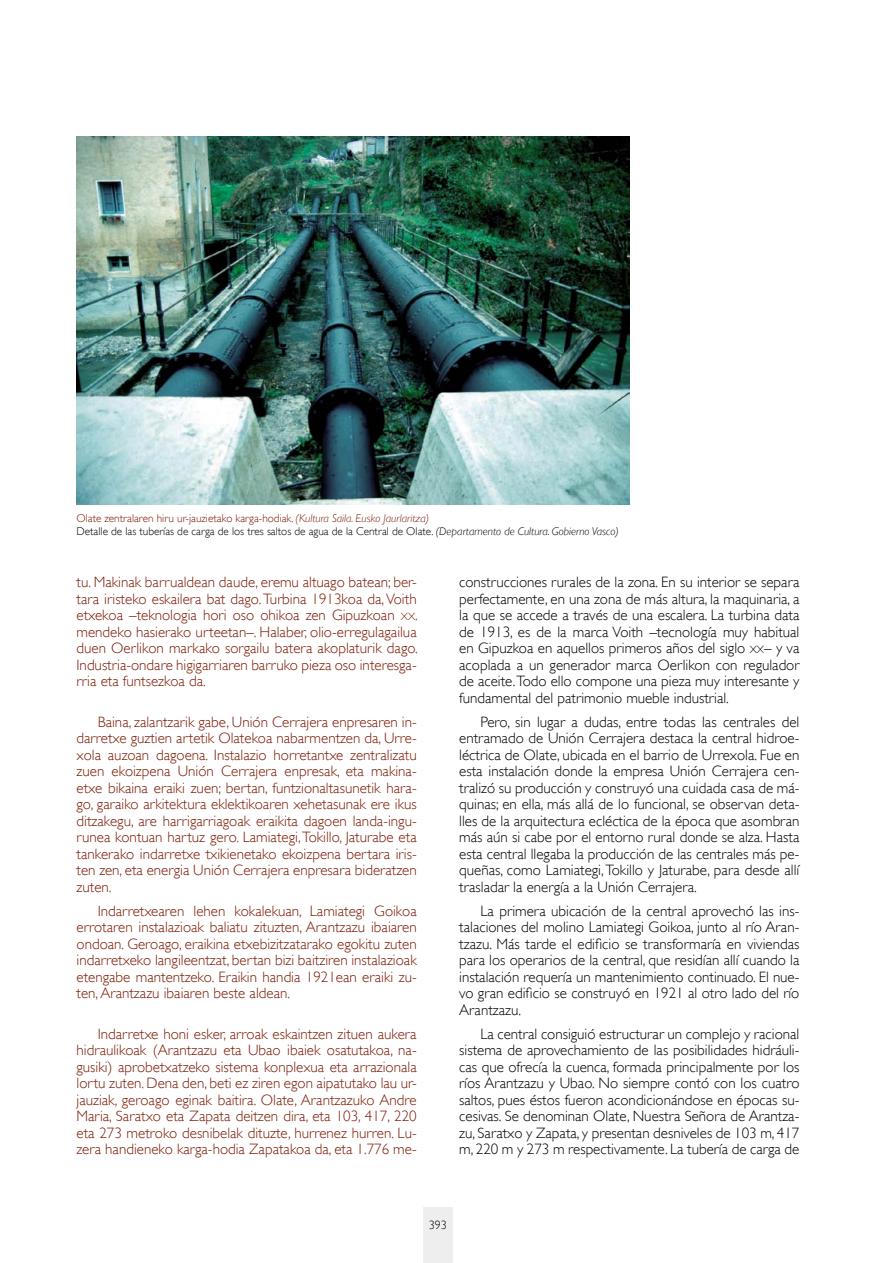
<style>
.page{position:relative;width:893px;height:1263px;background:#fff}
.page>*{position:absolute;margin:0;border:0;box-sizing:border-box;transform-origin:0 0}
.Texto_independiente{font:300 15px/16.5px "Gill Sans";color:#000;text-align:justify}
.Texto_independiente-2{font:300 15px/16.5px "Gill Sans";color:#7b1a04;text-align:justify}
.t1{font:300 12px "Gill Sans";color:#000}
.t2{font:300 11.25px "Gill Sans";color:#000}
.t3{font:300 11.25px "Gill Sans";color:#7b1a04}
.s1{font-style:italic}
.s2{font-size:10.5px}
</style>
<div class="page">
<div style="left:423px;top:1207px;width:30px;height:56px;background:#eee"></div>
<img style="left:77px;top:136px;width:552px;height:369px">
<p class="t3" style="left:77px;top:512px;width:354px">Olate zentralaren hiru ur-jauzietako karga-hodiak. <span class="s1">(Kultura Saila. Eusko Jaurlaritza)</span></p>
<p class="t2" style="left:77px;top:525px;width:544px">Detalle de las tuberías de carga de los tres saltos de agua de la Central de Olate. <span class="s1">(Departamento de Cultura. Gobierno Vasco)</span></p>
<p class="Texto_independiente-2" style="left:77px;top:574px;width:343px">tu. Makinak barrualdean daude, eremu altuago batean; ber&shy;tara iristeko eskailera bat dago. Turbina 1913koa da, Voith etxekoa –teknologia hori oso ohikoa zen Gipuzkoan <span class="s2">XX</span>. mendeko hasierako urteetan–. Halaber, olio-erregulagailua duen Oerlikon markako sorgailu batera akoplaturik dago.<br>Industria-ondare higigarriaren barruko pieza oso interesga&shy;rria eta funtsezkoa da.</p>
<p class="Texto_independiente-2" style="left:77px;top:714px;width:342px;text-align:right">Baina, zalantzarik gabe, Unión Cerrajera enpresaren in&shy;darretxe guztien artetik Olatekoa nabarmentzen da, Urre-</p>
<p class="Texto_independiente-2" style="left:77px;top:747px;width:342px">xola auzoan dagoena. Instalazio horretantxe zentralizatu zuen ekoizpena Unión Cerrajera enpresak, eta makina&shy;etxe bikaina eraiki zuen; bertan, funtzionaltasunetik hara&shy;go, garaiko arkitektura eklektikoaren xehetasunak ere ikus ditzakegu, are harrigarriagoak eraikita dagoen landa-ingu&shy;runea kontuan hartuz gero. Lamiategi, Tokillo, Jaturabe eta tankerako indarretxe txikienetako ekoizpena bertara iris&shy;ten zen, eta energia Unión Cerrajera enpresara bideratzen zuten.</p>
<p class="Texto_independiente-2" style="left:77px;top:903px;width:342px;text-indent:21px">Indarretxearen lehen kokalekuan, Lamiategi Goikoa errotaren instalazioak baliatu zituzten, Arantzazu ibaiaren ondoan. Geroago, eraikina etxebizitzatarako egokitu zuten indarretxeko langileentzat, bertan bizi baitziren instalazioak etengabe mantentzeko. Eraikin handia 1921ean eraiki zu&shy;ten, Arantzazu ibaiaren beste aldean.</p>
<p class="Texto_independiente-2" style="left:77px;top:1026px;width:342px;text-indent:21px">Indarretxe honi esker, arroak eskaintzen zituen aukera hidraulikoak (Arantzazu eta Ubao ibaiek osatutakoa, na&shy;gusiki) aprobetxatzeko sistema konplexua eta arrazionala lortu zuten. Dena den, beti ez ziren egon aipatutako lau ur&shy;jauziak, geroago eginak baitira. Olate, Arantzazuko Andre Maria, Saratxo eta Zapata deitzen dira, eta 103, 417, 220 eta 273 metroko desnibelak dituzte, hurrenez hurren. Lu&shy;zera handieneko karga-hodia Zapatakoa da, eta 1.776 me-</p>
<p class="Texto_independiente" style="left:459px;top:574px;width:342px">construcciones rurales de la zona. En su interior se separa perfectamente, en una zona de más altura, la maquinaria, a la que se accede a través de una escalera. La turbina data de 1913, es de la marca Voith –tecnología muy habitual en Gipuzkoa en aquellos primeros años del siglo <span class="s2">XX</span>– y va acoplada a un generador marca Oerlikon con regulador de aceite.Todo ello compone una pieza muy interesante y fundamental del patrimonio mueble industrial.</p>
<p class="Texto_independiente" style="left:459px;top:714px;width:342px;text-indent:21px">Pero, sin lugar a dudas, entre todas las centrales del entramado de Unión Cerrajera destaca la central hidroe&shy;léctrica de Olate, ubicada en el barrio de Urrexola. Fue en esta instalación donde la empresa Unión Cerrajera cen-</p>
<p class="Texto_independiente" style="left:459px;top:780px;width:342px">tralizó su producción y construyó una cuidada casa de má&shy;quinas; en ella, más allá de lo funcional, se observan deta&shy;lles de la arquitectura ecléctica de la época que asombran más aún si cabe por el entorno rural donde se alza. Hasta esta central llegaba la producción de las centrales más pe&shy;queñas, como Lamiategi, Tokillo y Jaturabe, para desde allí trasladar la energía a la Unión Cerrajera.</p>
<p class="Texto_independiente" style="left:459px;top:903px;width:342px;text-indent:21px">La primera ubicación de la central aprovechó las ins&shy;talaciones del molino Lamiategi Goikoa, junto al río Aran&shy;tzazu. Más tarde el edificio se transformaría en viviendas para los operarios de la central, que residían allí cuando la instalación requería un mantenimiento continuado. El nue&shy;vo gran edificio se construyó en 1921 al otro lado del río Arantzazu.</p>
<p class="Texto_independiente" style="left:459px;top:1026px;width:342px;text-indent:21px">La central consiguió estructurar un complejo y racional sistema de aprovechamiento de las posibilidades hidráuli&shy;cas que ofrecía la cuenca, formada principalmente por los ríos Arantzazu y Ubao. No siempre contó con los cuatro saltos, pues éstos fueron acondicionándose en épocas su&shy;cesivas. Se denominan Olate, Nuestra Señora de Arantza&shy;zu, Saratxo y Zapata, y presentan desniveles de 103 m, 417 m, 220 m y 273 m respectivamente. La tubería de carga de</p>
<p class="t1" style="left:429px;top:1218px;width:19px">393</p>
</div>
